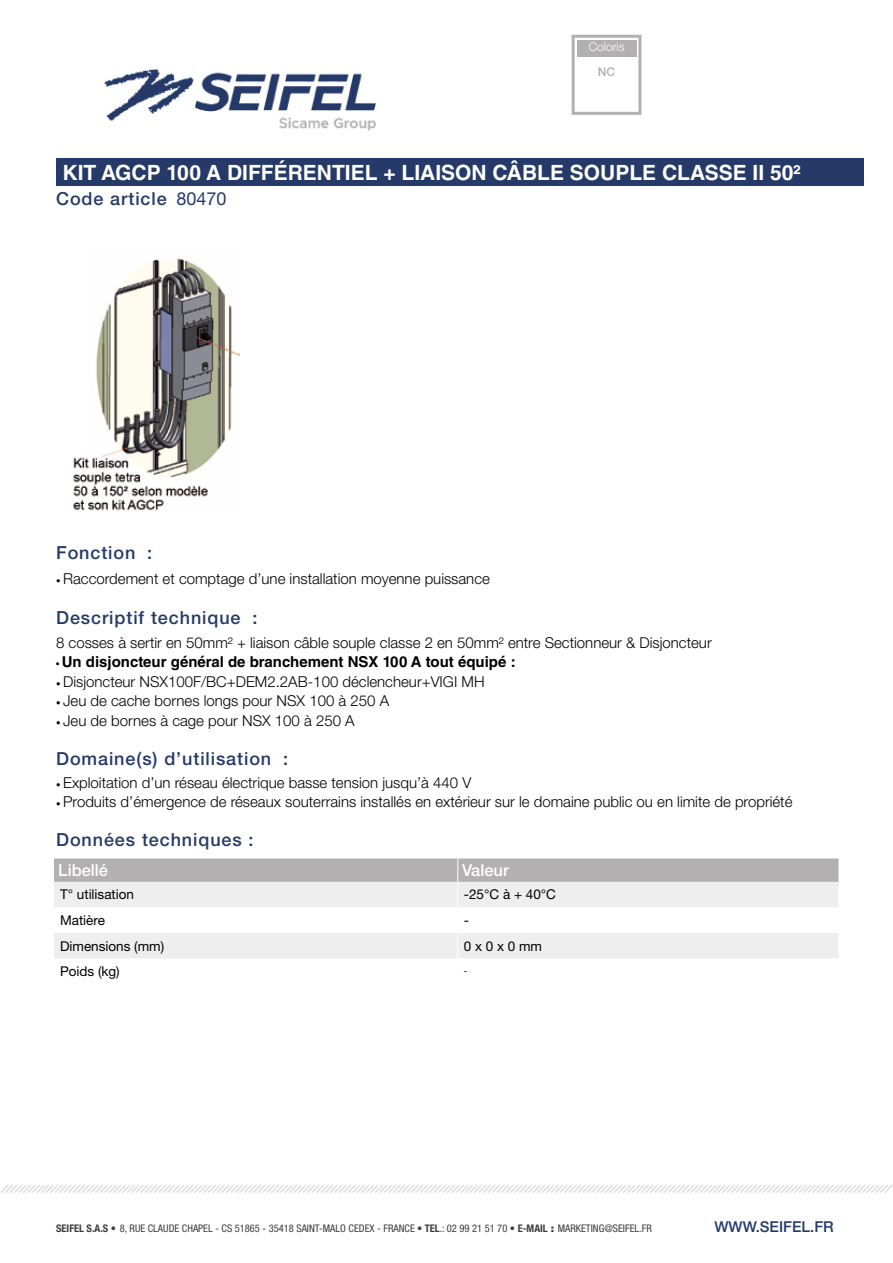
<style>
.page{position:relative;width:893px;height:1263px;background:#fff}
.page>*{position:absolute;margin:0;border:0;box-sizing:border-box;transform-origin:0 0}
.t1{font:700 21px "Helvetica LT Std";color:#fff}
.t2{font:500 18px "Helvetica Neue LT Std";letter-spacing:.05em;color:#253a68}
.t3{font:18px "Helvetica Neue LT Std";color:#253a68}
.t4{font:500 16.5px "Helvetica Neue LT Std";color:#fff}
.t5{font:300 15px "Helvetica Neue LT Std";color:#000}
.t6{font:700 15px "Helvetica LT Std";color:#000}
.t7{font:500 15px "Helvetica Neue LT Std";color:#253a68}
.t8{font:13.5px "Helvetica Neue LT Std";color:#000}
.t9{font:300 12px "Helvetica Neue LT Std";color:#fff}
.t10{font:500 12px "Helvetica Neue LT Std";color:#b2b0b0}
.t11{font:condensed 10.5px "Helvetica Neue LT Std";color:#3c3c3b}
.t12{font:9px "Helvetica Neue LT Std";color:#000}
.s1{font-size:9px}
.s2{font-weight:700}
.s3{font-weight:900;font-stretch:normal}
</style>
<div class="page">
<img style="left:104px;top:68px;width:272px;height:63px">
<svg style="left:0;top:1184px;width:893px;height:9px"></svg>
<div style="left:56px;top:158px;width:807px;height:28px;background:#253a68"></div>
<svg style="left:54px;top:858px;width:785px;height:100px"></svg>
<img style="left:73px;top:258px;width:167px;height:253px">
<div style="left:577px;top:40px;width:59px;height:16px;background:#b2b0b0"></div>
<div style="left:572px;top:35px;width:69px;height:80px;border:3px solid #b2b0b0"></div>
<p class="t9" style="left:589px;top:40px;width:37px">Coloris</p>
<p class="t10" style="left:598px;top:64px;width:19px">NC</p>
<h1 class="t1" style="left:63px;top:160px;width:739px">KIT AGCP 100 A DIFFÉRENTIEL + LIAISON CÂBLE SOUPLE CLASSE II 50²</h1>
<p class="t2" style="left:56px;top:188px;width:112px">Code article</p>
<p class="t3" style="left:176px;top:188px;width:52px">80470</p>
<p class="t2" style="left:56px;top:542px;width:98px">Fonction :</p>
<p class="t5" style="left:56px;top:569px;width:435px"><span class="s1">•</span> Raccordement et comptage d’une installation moyenne puissance</p>
<p class="t2" style="left:56px;top:606px;width:203px">Descriptif technique :</p>
<p class="t5" style="left:56px;top:633px;width:657px">8 cosses à sertir en 50mm² + liaison câble souple classe 2 en 50mm² entre Sectionneur &amp; Disjoncteur</p>
<p class="t6" style="left:56px;top:653px;width:461px"><span class="s1">•</span> Un disjoncteur général de branchement NSX 100 A tout équipé :</p>
<p class="t5" style="left:56px;top:672px;width:430px"><span class="s1">•</span> Disjoncteur NSX100F/BC+DEM2.2AB-100 déclencheur+VIGI MH</p>
<p class="t5" style="left:56px;top:692px;width:334px"><span class="s1">•</span> Jeu de cache bornes longs pour NSX 100 à 250 A</p>
<p class="t5" style="left:56px;top:711px;width:300px"><span class="s1">•</span> Jeu de bornes à cage pour NSX 100 à 250 A</p>
<p class="t2" style="left:56px;top:747px;width:233px">Domaine(s) d’utilisation :</p>
<p class="t5" style="left:56px;top:773px;width:417px"><span class="s1">•</span> Exploitation d’un réseau électrique basse tension jusqu’à 440 V</p>
<p class="t5" style="left:56px;top:793px;width:738px"><span class="s1">•</span> Produits d’émergence de réseaux souterrains installés en extérieur sur le domaine public ou en limite de propriété</p>
<p class="t2" style="left:56px;top:829px;width:199px">Données techniques :</p>
<p class="t4" style="left:58px;top:860px;width:51px">Libellé</p>
<p class="t4" style="left:462px;top:860px;width:48px">Valeur</p>
<p class="t8" style="left:60px;top:887px;width:76px">T° utilisation</p>
<p class="t8" style="left:464px;top:887px;width:94px">-25°C à + 40°C</p>
<p class="t8" style="left:60px;top:912px;width:47px">Matière</p>
<p class="t8" style="left:464px;top:912px;width:7px">-</p>
<p class="t8" style="left:60px;top:938px;width:106px">Dimensions (mm)</p>
<p class="t8" style="left:464px;top:938px;width:80px">0 x 0 x 0 mm</p>
<p class="t8" style="left:60px;top:963px;width:61px">Poids (kg)</p>
<p class="t12" style="left:464px;top:966px;width:5px">-</p>
<p class="t11" style="left:56px;top:1222px;width:597px"><span class="s2">SEIFEL S.A.S</span> <span class="s3">•</span> 8, RUE CLAUDE CHAPEL - CS 51865 - 35418 SAINT-MALO CEDEX - FRANCE • <span class="s2">TEL</span>.: 02 99 21 51 70 • <span class="s2">E-MAIL</span> <span class="s3">:</span> MARKETING@SEIFEL.FR</p>
<p class="t7" style="left:714px;top:1218px;width:121px">WWW.SEIFEL.FR</p>
</div>
